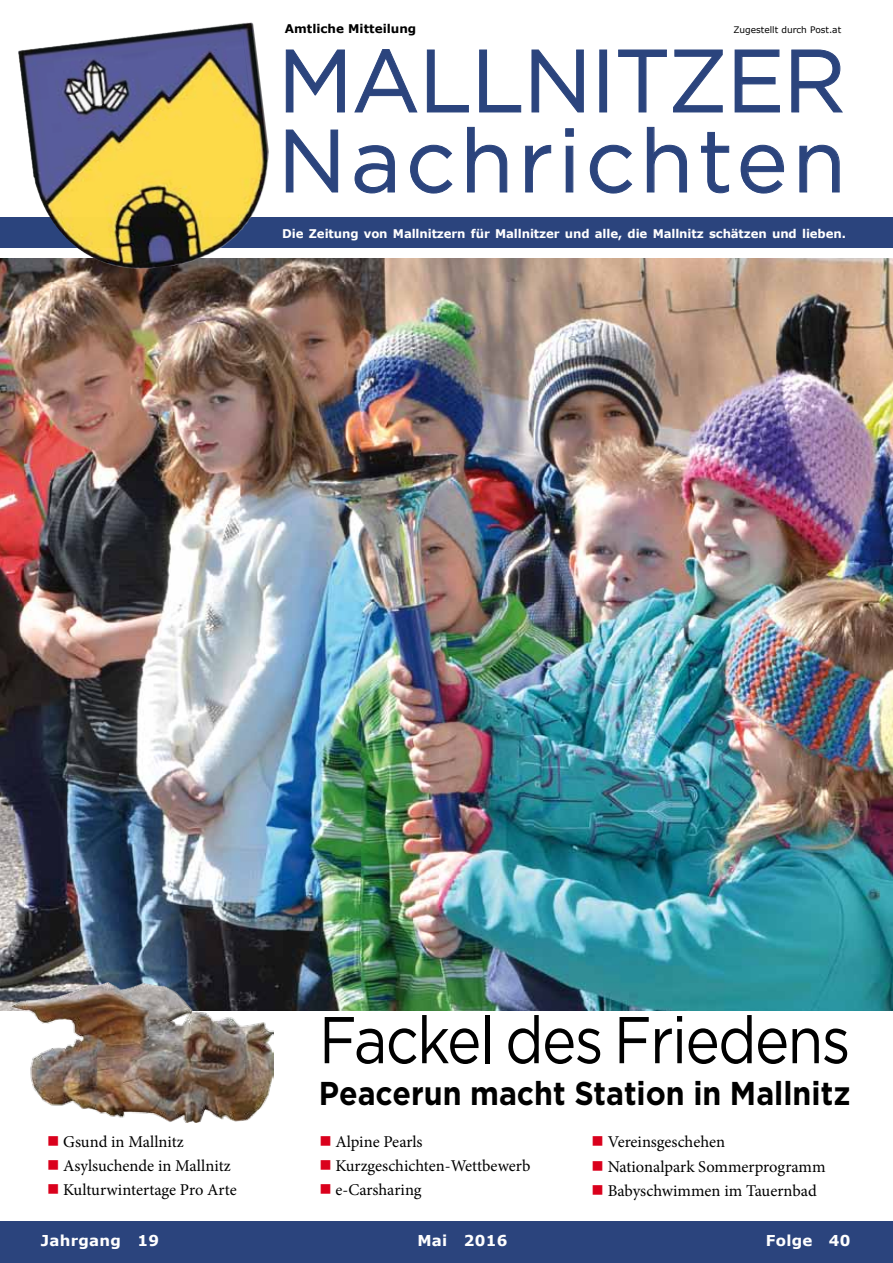
<style>
.page{position:relative;width:893px;height:1263px;background:#fff}
.page>*{position:absolute;margin:0;border:0;box-sizing:border-box;transform-origin:0 0}
.t1{font:88.5px/79.9px "Gotham";letter-spacing:.055em;color:#2b447d}
.t2{font:66px "Gotham";letter-spacing:-.03em;color:#000;scale:.88 1}
.t3{font:700 33px "Gotham";color:#000;scale:.92 1}
.t4{font:16.5px "Minion Pro";color:#000}
.t5{font:700 15px "Verdana";letter-spacing:.02em;color:#fff}
.t6{font:700 12px "Verdana";letter-spacing:-.01em;color:#fff}
.t7{font:700 12px "Verdana";color:#000}
.t8{font:9px "Verdana";color:#000}
.s1{color:#da001c}
</style>
<div class="page">
<img style="left:0;top:258px;width:893px;height:753px">
<div style="left:0;top:217px;width:893px;height:31px;background:#2b447d"></div>
<img style="left:18px;top:22px;width:251px;height:247px">
<svg style="left:286px;top:49px;width:59px;height:64px"></svg>
<svg style="left:354px;top:49px;width:63px;height:64px"></svg>
<svg style="left:427px;top:49px;width:42px;height:64px"></svg>
<svg style="left:479px;top:49px;width:42px;height:64px"></svg>
<svg style="left:531px;top:49px;width:53px;height:64px"></svg>
<div style="left:600px;top:50px;width:7px;height:62px;border:1px solid #2b447d"></div>
<svg style="left:618px;top:49px;width:49px;height:64px"></svg>
<svg style="left:673px;top:49px;width:50px;height:64px"></svg>
<svg style="left:734px;top:49px;width:46px;height:64px"></svg>
<svg style="left:791px;top:49px;width:52px;height:64px"></svg>
<svg style="left:286px;top:129px;width:52px;height:64px"></svg>
<svg style="left:354px;top:145px;width:41px;height:49px"></svg>
<svg style="left:410px;top:144px;width:43px;height:50px"></svg>
<svg style="left:467px;top:127px;width:40px;height:66px"></svg>
<svg style="left:525px;top:144px;width:26px;height:49px"></svg>
<svg style="left:565px;top:128px;width:9px;height:65px"></svg>
<svg style="left:590px;top:144px;width:42px;height:50px"></svg>
<svg style="left:647px;top:127px;width:40px;height:66px"></svg>
<svg style="left:701px;top:132px;width:28px;height:62px"></svg>
<svg style="left:740px;top:144px;width:44px;height:50px"></svg>
<svg style="left:799px;top:144px;width:41px;height:49px"></svg>
<div style="left:0;top:1221px;width:893px;height:42px;background:#2b447d"></div>
<img style="left:11px;top:983px;width:263px;height:140px">
<p class="t7" style="left:285px;top:20px;width:133px">Amtliche Mitteilung</p>
<p class="t8" style="left:733px;top:23px;width:109px">Zugestellt durch Post.at</p>
<h1 class="t1" style="left:278px;top:39px;width:570px">Mallnitzer<br>Nachrichten</h1>
<p class="t6" style="left:282px;top:225px;width:565px">Die Zeitung von Mallnitzern für Mallnitzer und alle, die Mallnitz schätzen und lieben.</p>
<p class="t4" style="left:47px;top:1131px;width:138px"><span class="s1">■</span> Gsund in Mallnitz</p>
<p class="t4" style="left:47px;top:1155px;width:185px"><span class="s1">■</span> Asylsuchende in Mallnitz</p>
<p class="t4" style="left:47px;top:1179px;width:191px"><span class="s1">■</span> Kulturwintertage Pro Arte</p>
<h2 class="t2" style="left:319px;top:1003px;width:606px">Fackel des Friedens</h2>
<h3 class="t3" style="left:319px;top:1074px;width:579px">Peacerun macht Station in Mallnitz</h3>
<p class="t4" style="left:319px;top:1131px;width:105px"><span class="s1">■</span> Alpine Pearls</p>
<p class="t4" style="left:319px;top:1155px;width:213px"><span class="s1">■</span> Kurzgeschichten-Wettbewerb</p>
<p class="t4" style="left:319px;top:1179px;width:104px"><span class="s1">■</span> e-Carsharing</p>
<p class="t4" style="left:592px;top:1131px;width:135px"><span class="s1">■</span> Vereinsgeschehen</p>
<p class="t4" style="left:592px;top:1155px;width:236px"><span class="s1">■</span> Nationalpark Sommerprogramm</p>
<p class="t4" style="left:592px;top:1179px;width:227px"><span class="s1">■</span> Babyschwimmen im Tauernbad</p>
<p class="t5" style="left:41px;top:1230px;width:120px">Jahrgang 19</p>
<p class="t5" style="left:417px;top:1230px;width:91px">Mai 2016</p>
<p class="t5" style="left:766px;top:1230px;width:86px">Folge 40</p>
</div>
